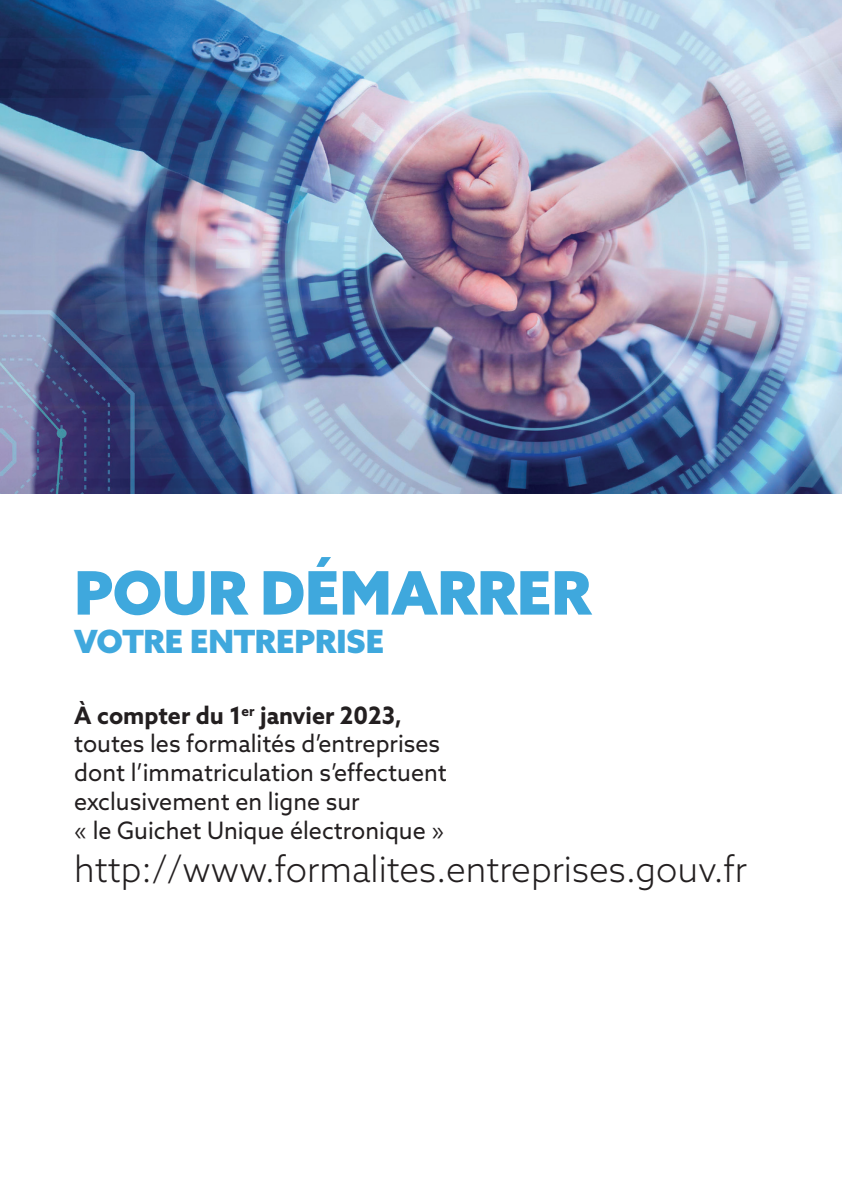
<style>
.page{position:relative;width:842px;height:1191px;background:#fff}
.page>*{position:absolute;margin:0;border:0;box-sizing:border-box;transform-origin:0 0}
.t1{font:900 60px "Azo Sans";color:#3fa8dd}
.t2{font:300 36px "Azo Sans";color:#231f20}
.t3{font:900 32px "Azo Sans";letter-spacing:.005em;color:#3fa8dd}
.t4{font:24px/28.8px "Azo Sans";color:#231f20}
.s1{font-weight:700}
</style>
<div class="page">
<img style="left:0;top:0;width:842px;height:493px">
<h1 class="t1" style="left:74px;top:553px;width:518px">POUR DÉMARRER</h1>
<h3 class="t3" style="left:74px;top:620px;width:311px">VOTRE ENTREPRISE</h3>
<p class="t4" style="left:74px;top:700px;width:374px"><span class="s1">À compter du 1</span><sup>er</sup> <span class="s1">janvier 2023, </span>toutes les formalités d’entreprises dont l’immatriculation s’effectuent exclusivement en ligne sur<br>« le Guichet Unique électronique »</p>
<h2 class="t2" style="left:74px;top:845px;width:674px">http://www.formalites.entreprises.gouv.fr</h2>
</div>
